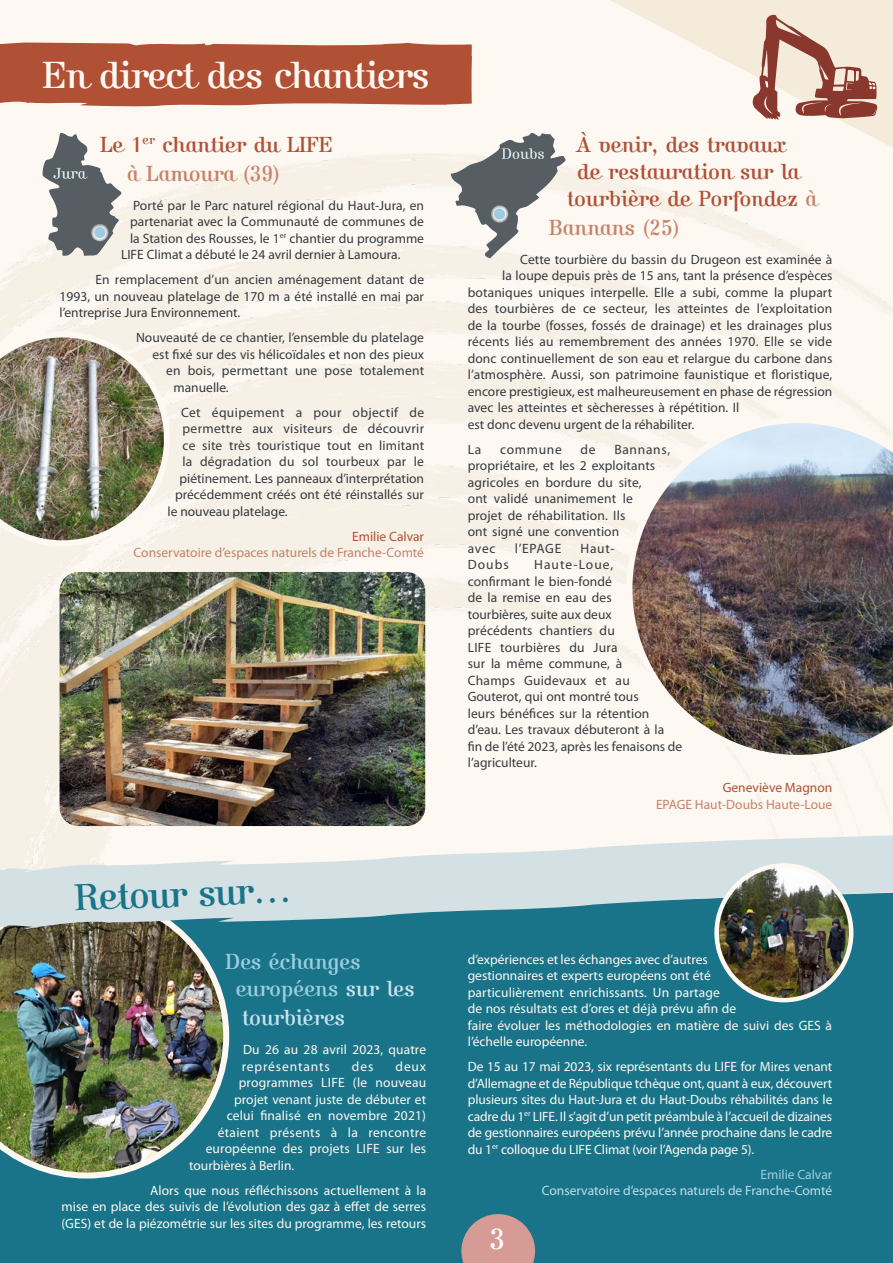
<style>
.page{position:relative;width:893px;height:1263px;background:#fdf8f2}
.page>*{position:absolute;margin:0;border:0;box-sizing:border-box;transform-origin:0 0}
.t1{font:39px "Kursivschrift LT Stehend";letter-spacing:-.025em;color:#fdf8f2}
.t2{font:39px "Kursivschrift LT Stehend";color:#1a7489}
.t3{font:30px "Kursivschrift LT Stehend";color:#fff}
.t4{font:22.5px/28.8px "Kursivschrift LT Stehend";color:#b05035}
.t5{font:22.5px/27.9px "Kursivschrift LT Stehend";color:#9ccde1}
.t6{font:22.5px "Kursivschrift LT Stehend";color:#c78267}
.t7{font:13.5px/16.5px "Myriad Pro";letter-spacing:.005em;color:#353a3f}
.t8{font:13.5px/16.5px "Myriad Pro";letter-spacing:.005em;color:#fdf8f2}
.t9{font:13.5px "Myriad Pro";color:#c78267}
.t10{font:13.5px "Myriad Pro";color:#bdddeb}
.t11{font:13.5px "Myriad Pro";letter-spacing:.025em;color:#353a3f}
.t12{font:13.5px "Myriad Pro";letter-spacing:.03em;color:#353a3f}
.t13{font:13.5px "Myriad Pro";color:#b05035}
.t14{font:13.5px "Myriad Pro";letter-spacing:.025em;color:#fdf8f2}
.t15{font:13.5px "Myriad Pro";color:#9ccde1}
.t16{font:13.5px "Myriad Pro";letter-spacing:.055em;color:#353a3f}
.s1{color:#c78267}
.s2{color:#c8e2ee}
</style>
<div class="page">
<div style="left:0;top:930px;width:893px;height:333px;background:#1a7489"></div>
<svg style="left:0;top:42px;width:472px;height:65px;background:#b55c43"></svg>
<img style="left:60px;top:572px;width:365px;height:254px">
<img style="left:626px;top:417px;width:267px;height:344px">
<svg style="left:610px;top:0;width:283px;height:148px"></svg>
<svg style="left:451px;top:133px;width:115px;height:125px"></svg>
<div style="left:492px;top:207px;width:15px;height:14px;background:#9ccde1;border-radius:50%"></div>
<div style="left:491px;top:205px;width:17px;height:18px;border:3px solid #fff;border-radius:50%"></div>
<svg style="left:42px;top:133px;width:79px;height:123px"></svg>
<div style="left:93px;top:225px;width:14px;height:15px;background:#9ccde1;border-radius:50%"></div>
<div style="left:91px;top:224px;width:18px;height:17px;border:3px solid #fff;border-radius:50%"></div>
<svg style="left:461px;top:1214px;width:74px;height:49px;background:#b59492"></svg>
<img style="left:0;top:930px;width:229px;height:248px">
<svg style="left:0;top:832px;width:893px;height:98px;fill:#d3e1e5"></svg>
<img style="left:0;top:331px;width:170px;height:215px">
<img style="left:717px;top:865px;width:134px;height:135px;border-radius:67px">
<div style="left:714px;top:863px;width:139px;height:139px;border:4px solid #fdf8f2;border-radius:50%"></div>
<h1 class="t1" style="left:43px;top:52px;width:388px">En direct des chantiers</h1>
<h3 class="t4" style="left:127px;top:130px;width:207px;text-indent:-27px">Le 1<sup>er</sup> chantier du LIFE <span class="s1">à Lamoura (39)</span></h3>
<p class="t7" style="left:133px;top:197px;width:293px">Porté par le Parc naturel régional du Haut-Jura, en</p>
<p class="t7" style="left:130px;top:213px;width:295px">partenariat avec la Communauté de communes de</p>
<p class="t7" style="left:130px;top:230px;width:295px">la Station des Rousses, le 1<sup>er</sup> chantier du programme</p>
<p class="t7" style="left:121px;top:246px;width:281px">LIFE Climat a débuté le 24 avril dernier à Lamoura.</p>
<p class="t7" style="left:60px;top:271px;width:366px;text-align:justify;text-indent:36px">En remplacement d’un ancien aménagement datant de 1993, un nouveau platelage de 170 m a été installé en mai par l’entreprise Jura Environnement.</p>
<p class="t7" style="left:136px;top:329px;width:290px">Nouveauté de ce chantier, l’ensemble du platelage</p>
<p class="t7" style="left:153px;top:346px;width:273px">est fixé sur des vis hélicoïdales et non des pieux</p>
<p class="t7" style="left:166px;top:362px;width:260px">en bois, permettant une pose totalement</p>
<p class="t7" style="left:174px;top:379px;width:57px">manuelle.</p>
<p class="t12" style="left:181px;top:404px;width:245px">Cet équipement a pour objectif de</p>
<p class="t11" style="left:183px;top:421px;width:243px">permettre aux visiteurs de découvrir</p>
<p class="t7" style="left:183px;top:437px;width:243px">ce site très touristique tout en limitant</p>
<p class="t7" style="left:183px;top:453px;width:243px">la dégradation du sol tourbeux par le</p>
<p class="t7" style="left:180px;top:470px;width:246px">piétinement. Les panneaux d’interprétation</p>
<p class="t7" style="left:175px;top:486px;width:251px">précédemment créés ont été réinstallés sur</p>
<p class="t7" style="left:168px;top:503px;width:122px">le nouveau platelage.</p>
<p class="t13" style="left:352px;top:528px;width:73px">Emilie Calvar</p>
<p class="t9" style="left:134px;top:544px;width:292px">Conservatoire d’espaces naturels de Franche-Comté</p>
<h1 class="t2" style="left:74px;top:875px;width:219px;rotate:-2deg">Retour sur…</h1>
<h3 class="t5" style="left:236px;top:948px;width:180px;text-indent:-11px">Des échanges européens <span class="s2">sur les tourbières</span></h3>
<p class="t8" style="left:242px;top:1041px;width:186px">Du 26 au 28 avril 2023, quatre représentants</p>
<p class="t8" style="left:352px;top:1058px;width:23px">des</p>
<p class="t8" style="left:395px;top:1058px;width:32px">deux</p>
<p class="t8" style="left:239px;top:1074px;width:189px">programmes LIFE (le nouveau</p>
<p class="t8" style="left:234px;top:1091px;width:194px">projet venant juste de débuter et</p>
<p class="t8" style="left:227px;top:1107px;width:201px">celui finalisé en novembre 2021)</p>
<p class="t14" style="left:218px;top:1124px;width:210px">étaient présents à la rencontre</p>
<p class="t8" style="left:206px;top:1140px;width:222px">européenne des projets LIFE sur les</p>
<p class="t8" style="left:189px;top:1157px;width:107px">tourbières à Berlin.</p>
<p class="t8" style="left:62px;top:1182px;width:366px;text-align:justify;text-indent:89px">Alors que nous réfléchissons actuellement à la mise en place des suivis de l’évolution des gaz à effet de serres (GES) et de la piézométrie sur les sites du programme, les retours</p>
<h3 class="t4" style="left:576px;top:130px;width:212px">À venir, des travaux</h3>
<h3 class="t4" style="left:577px;top:157px;width:224px">de restauration sur la</h3>
<h3 class="t4" style="left:567px;top:184px;width:252px">tourbière de Porfondez <span class="s1">à</span></h3>
<h3 class="t6" style="left:549px;top:214px;width:133px">Bannans (25)</h3>
<p class="t7" style="left:520px;top:251px;width:314px">Cette tourbière du bassin du Drugeon est examinée à</p>
<p class="t7" style="left:502px;top:267px;width:332px">la loupe depuis près de 15 ans, tant la présence d’espèces</p>
<p class="t7" style="left:468px;top:284px;width:366px">botaniques uniques interpelle. Elle a subi, comme la plupart</p>
<p class="t7" style="left:468px;top:300px;width:366px">des tourbières de ce secteur, les atteintes de l’exploitation</p>
<p class="t7" style="left:468px;top:317px;width:366px">de la tourbe (fosses, fossés de drainage) et les drainages plus</p>
<p class="t7" style="left:468px;top:333px;width:366px">récents liés au remembrement des années 1970. Elle se vide</p>
<p class="t7" style="left:468px;top:350px;width:366px">donc continuellement de son eau et relargue du carbone dans</p>
<p class="t7" style="left:468px;top:366px;width:366px">l’atmosphère. Aussi, son patrimoine faunistique et floristique,</p>
<p class="t7" style="left:468px;top:383px;width:366px">encore prestigieux, est malheureusement en phase de régression</p>
<p class="t7" style="left:468px;top:399px;width:273px">avec les atteintes et sècheresses à répétition. Il</p>
<p class="t7" style="left:468px;top:416px;width:228px">est donc devenu urgent de la réhabiliter.</p>
<p class="t7" style="left:468px;top:441px;width:15px">La</p>
<p class="t16" style="left:500px;top:441px;width:63px">commune</p>
<p class="t7" style="left:581px;top:441px;width:17px">de</p>
<p class="t7" style="left:468px;top:441px;width:204px;text-indent:147px">Bannans, propriétaire, et les 2 exploitants agricoles en bordure du site,<br>ont validé unanimement le projet de réhabilitation. Ils<br>ont signé une convention<br>avec</p>
<p class="t7" style="left:515px;top:540px;width:48px">l’EPAGE</p>
<p class="t7" style="left:580px;top:540px;width:36px">Haut-</p>
<p class="t7" style="left:468px;top:556px;width:43px">Doubs</p>
<p class="t7" style="left:468px;top:556px;width:216px;text-indent:66px">Haute-Loue,<br>confirmant le bien-fondé<br>de la remise en eau des<br>tourbières, suite aux deux<br>précédents chantiers du<br>LIFE tourbières du Jura<br>sur la même commune, à<br>Champs Guidevaux et au<br>Gouterot, qui ont montré tous<br>leurs bénéfices sur la rétention d’eau. Les travaux débuteront à la<br>fin de l’été 2023, après les fenaisons de l’agriculteur.</p>
<p class="t13" style="left:723px;top:779px;width:111px">Geneviève Magnon</p>
<p class="t9" style="left:656px;top:796px;width:178px">EPAGE Haut-Doubs Haute-Loue</p>
<p class="t8" style="left:468px;top:951px;width:366px">d’expériences et les échanges avec d’autres<br>gestionnaires et experts européens ont été<br>particulièrement enrichissants. Un partage<br>de nos résultats est d’ores et déjà prévu afin de<br>faire évoluer les méthodologies en matière de suivi des GES à l’échelle européenne.</p>
<p class="t8" style="left:468px;top:1058px;width:366px;text-align:justify">De 15 au 17 mai 2023, six représentants du LIFE for Mires venant d’Allemagne et de République tchèque ont, quant à eux, découvert plusieurs sites du Haut-Jura et du Haut-Doubs réhabilités dans le cadre du 1<sup>er</sup> LIFE. Il s’agit d’un petit préambule à l’accueil de dizaines de gestionnaires européens prévu l’année prochaine dans le cadre du 1<sup>er</sup> colloque du LIFE Climat (voir l’Agenda page 5).</p>
<p class="t15" style="left:760px;top:1166px;width:73px">Emilie Calvar</p>
<p class="t10" style="left:542px;top:1182px;width:292px">Conservatoire d’espaces naturels de Franche-Comté</p>
<h2 class="t3" style="left:490px;top:1222px;width:17px">3</h2>
</div>
